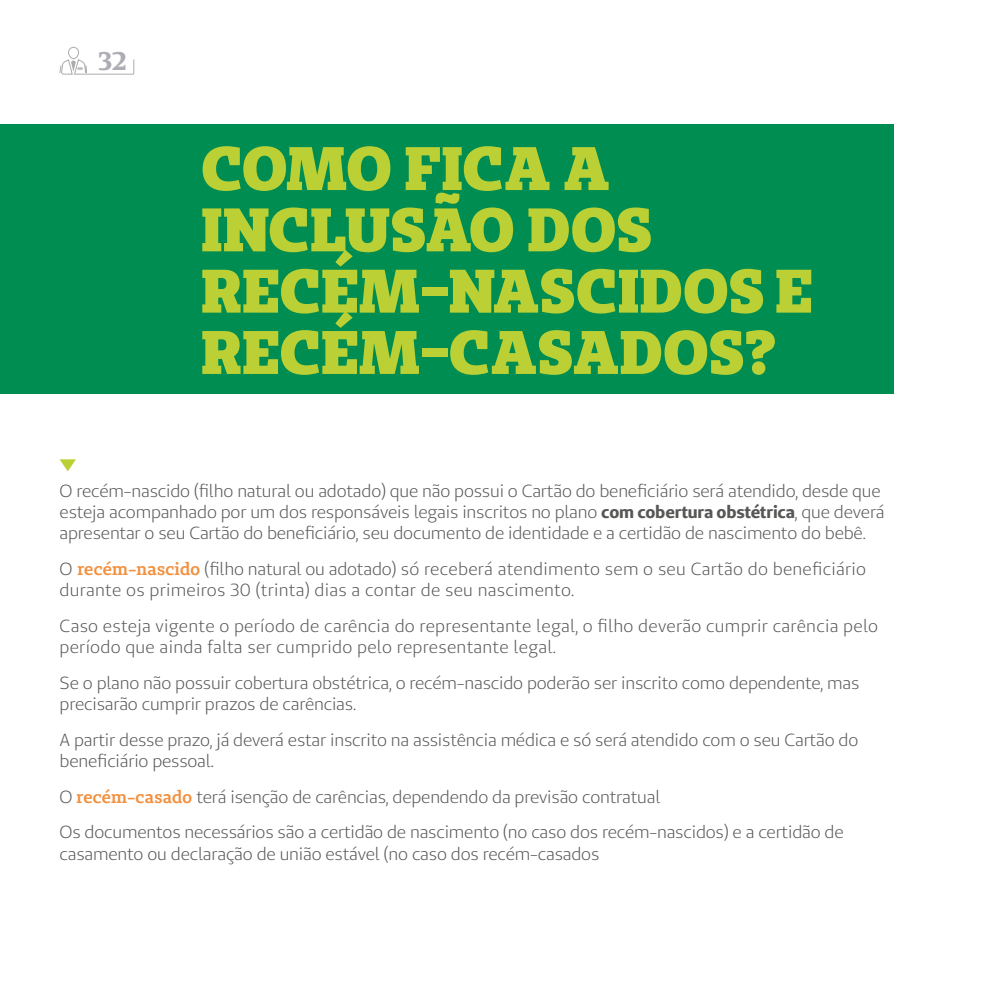
<style>
.page{position:relative;width:993px;height:993px;background:#fff}
.page>*{position:absolute;margin:0;border:0;box-sizing:border-box;transform-origin:0 0}
.t1{font:900 61.25px/61.2px "Unimed Slab";letter-spacing:.005em;color:#bbd034}
.t2{font:700 25.38px "Unimed Serif";color:#adadb3}
.t3{font:17.5px/21px "Unimed Sans";letter-spacing:-.01em;color:#575756}
.t4{font:17.5px/21px "Unimed Sans";letter-spacing:.015em;color:#575756}
.s1{font-weight:700}
.s2{font-family:"Unimed Slab";font-weight:600;color:#f3903e}
</style>
<div class="page">
<div style="left:68px;top:47px;width:11px;height:12px;border:1px solid #acacad;border-radius:50%"></div>
<svg style="left:59px;top:59px;width:75px;height:16px"></svg>
<div style="left:0;top:124px;width:893px;height:270px;background:#008d51"></div>
<svg style="left:60px;top:459px;width:16px;height:12px"></svg>
<h2 class="t2" style="left:98px;top:44px;width:30px">32</h2>
<h1 class="t1" style="left:201px;top:136px;width:612px">COMO FICA A<br>INCLUSÃO DOS<br>RECÉM-NASCIDOS E<br>RECÉM-CASADOS?</h1>
<p class="t3" style="left:60px;top:480px;width:826px">O recém-nascido (filho natural ou adotado) que não possui o Cartão do beneficiário será atendido, desde que esteja acompanhado por um dos responsáveis legais inscritos no plano <span class="s1">com cobertura obstétrica</span>, que deverá apresentar o seu Cartão do beneficiário, seu documento de identidade e a certidão de nascimento do bebê.</p>
<p class="t4" style="left:60px;top:558px;width:807px">O <span class="s2">recém-nascido</span> (filho natural ou adotado) só receberá atendimento sem o seu Cartão do beneficiário durante os primeiros 30 (trinta) dias a contar de seu nascimento.</p>
<p class="t4" style="left:60px;top:614px;width:819px">Caso esteja vigente o período de carência do representante legal, o filho deverão cumprir carência pelo período que ainda falta ser cumprido pelo representante legal.</p>
<p class="t3" style="left:60px;top:671px;width:801px">Se o plano não possuir cobertura obstétrica, o recém-nascido poderão ser inscrito como dependente, mas precisarão cumprir prazos de carências.</p>
<p class="t3" style="left:60px;top:728px;width:800px">A partir desse prazo, já deverá estar inscrito na assistência médica e só será atendido com o seu Cartão do beneficiário pessoal.</p>
<p class="t3" style="left:60px;top:778px;width:785px;line-height:35.9px">O <span class="s2">recém-casado</span> terá isenção de carências, dependendo da previsão contratual<br>Os documentos necessários são a certidão de nascimento (no caso dos recém-nascidos) e a certidão de</p>
<p class="t3" style="left:60px;top:842px;width:541px">casamento ou declaração de união estável (no caso dos recém-casados</p>
</div>
